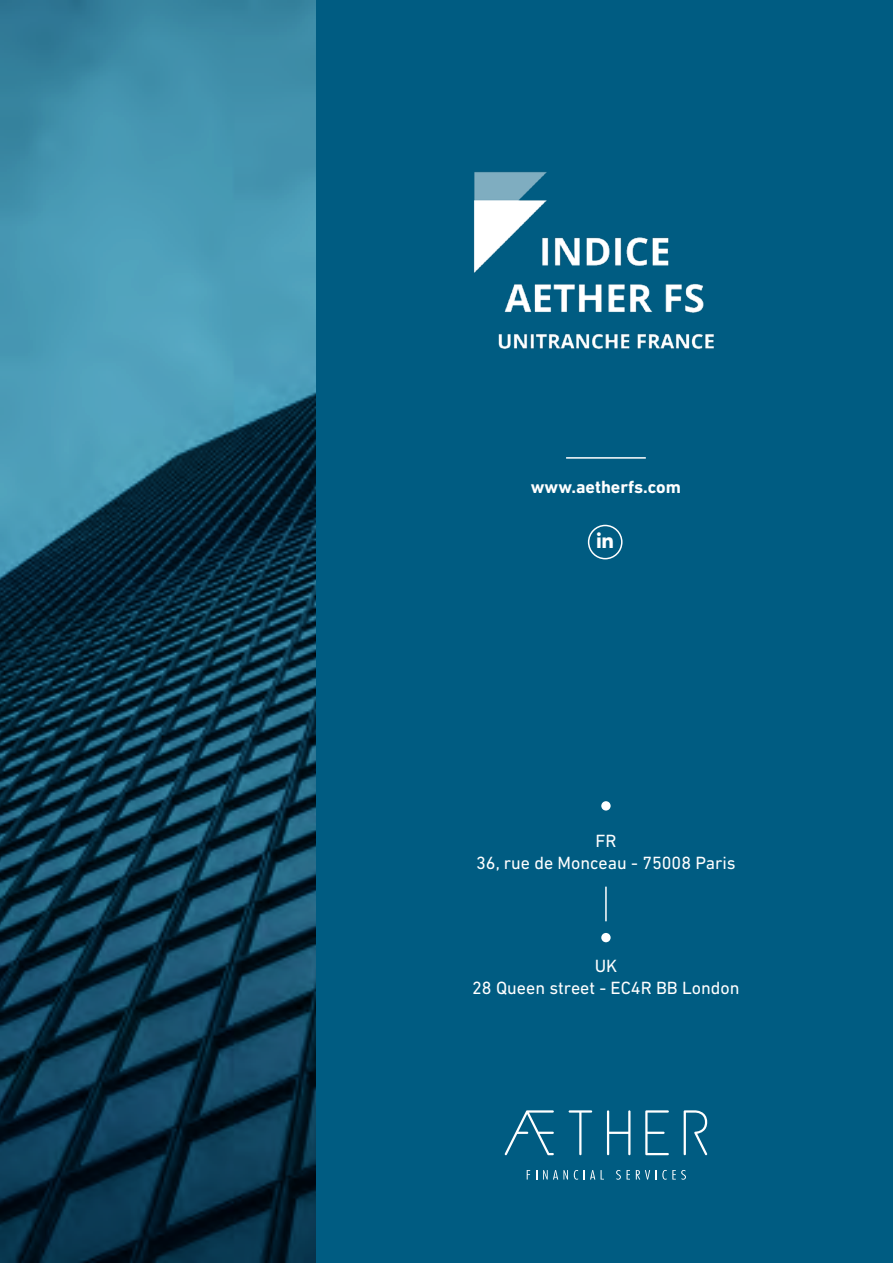
<style>
.page{position:relative;width:893px;height:1263px;background:#fff}
.page>*{position:absolute;margin:0;border:0;box-sizing:border-box;transform-origin:0 0}
.t1{font:18px/21.6px "DIN Next LT Pro";color:#fff;text-align:center}
.t2{font:700 18px "DIN Next LT Pro";color:#fff}
.t3{font:18px "Font Awesome 5 Brands";color:#fff}
</style>
<div class="page">
<svg style="left:0;top:0;width:317px;height:1263px"></svg>
<div style="left:317px;top:0;width:576px;height:1263px;background:#005c82"></div>
<svg style="left:527px;top:1170px;width:3px;height:9px"></svg>
<svg style="left:543px;top:1170px;width:25px;height:9px"></svg>
<svg style="left:574px;top:1170px;width:4px;height:10px"></svg>
<svg style="left:584px;top:1170px;width:11px;height:9px"></svg>
<svg style="left:616px;top:1170px;width:5px;height:10px"></svg>
<svg style="left:627px;top:1170px;width:3px;height:9px"></svg>
<svg style="left:636px;top:1170px;width:14px;height:9px"></svg>
<svg style="left:656px;top:1170px;width:30px;height:10px"></svg>
<svg style="left:505px;top:1110px;width:49px;height:45px"></svg>
<svg style="left:569px;top:1110px;width:23px;height:45px"></svg>
<svg style="left:607px;top:1110px;width:23px;height:45px"></svg>
<svg style="left:645px;top:1110px;width:24px;height:45px"></svg>
<svg style="left:684px;top:1110px;width:23px;height:45px"></svg>
<hr style="left:566px;top:457px;width:80px;height:2px;background:#fff">
<hr style="left:605px;top:887px;width:2px;height:34px;background:#fff">
<div style="left:601px;top:801px;width:10px;height:9px;background:#fff;border-radius:50%"></div>
<div style="left:601px;top:933px;width:10px;height:9px;background:#fff;border-radius:50%"></div>
<img style="left:474px;top:172px;width:240px;height:177px">
<div style="left:588px;top:525px;width:34px;height:34px;border:2px solid #fff;border-radius:50%"></div>
<p class="t2" style="left:531px;top:477px;width:152px">www.aetherfs.com</p>
<p class="t3" style="left:597px;top:532px;width:17px">●■■■</p>
<p class="t1" style="left:476px;top:830px;width:261px">FR<br>36, rue de Monceau - 75008 Paris</p>
<p class="t1" style="left:472px;top:955px;width:269px">UK<br>28 Queen street - EC4R BB London</p>
</div>
